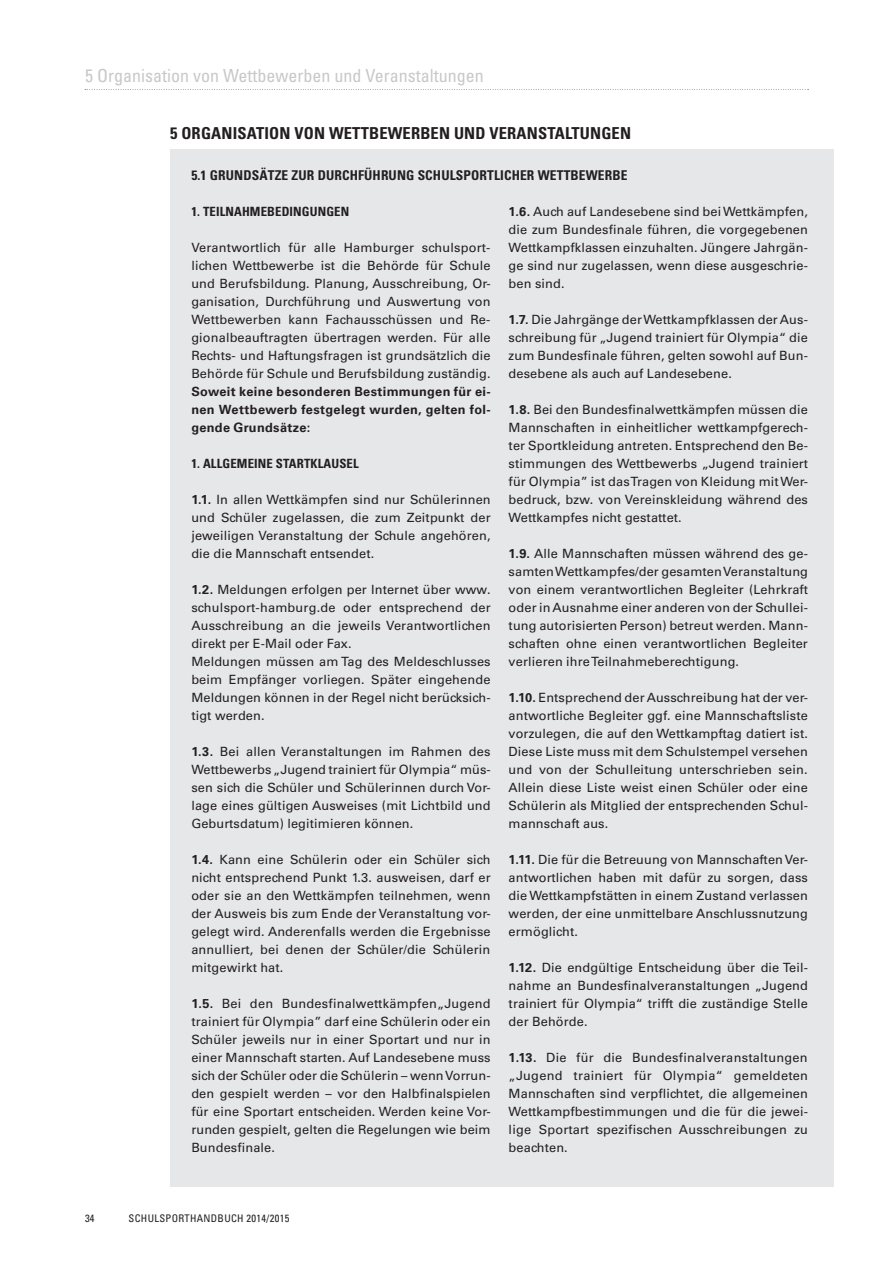
<style>
.page{position:relative;width:893px;height:1263px;background:#fff}
.page>*{position:absolute;margin:0;border:0;box-sizing:border-box;transform-origin:0 0}
.t1{font:condensed 18px "Univers LT";color:#c7c8ca}
.t2{font:700 condensed 16.5px "Univers LT";letter-spacing:.01em;color:#231f20}
.t3{font:700 condensed 13.5px "Univers LT";letter-spacing:.01em;color:#231f20}
.t4{font:12.75px/18px "Univers LT Std";letter-spacing:.01em;color:#231f20;text-align:justify}
.t5{font:700 condensed 12.75px "Univers LT";letter-spacing:.01em;color:#231f20}
.t6{font:condensed 10.5px "Univers LT";letter-spacing:.03em;color:#231f20}
.s1{font-family:"Univers LT";font-weight:700}
</style>
<div class="page">
<svg style="left:85px;top:89px;width:723px;height:1px"></svg>
<div style="left:170px;top:149px;width:663px;height:1037px;background:#e6e7e9"></div>
<h1 class="t1" style="left:85px;top:65px;width:400px">5 O rganisation von Wettbewerben und Veranstaltungen</h1>
<p class="t2" style="left:170px;top:123px;width:462px">5 ORGANISATION VON WETTBEWERBEN UND VERANSTALTUNGEN</p>
<p class="t3" style="left:191px;top:167px;width:167px">5.1 GRUNDSÄTZE ZUR DURCHFÜH</p>
<p class="t3" style="left:381px;top:167px;width:248px">RUNG SCHULSPORTLICHER WETTBEWERBE</p>
<p class="t5" style="left:191px;top:204px;width:159px">1. TEILNAHMEBEDINGUNGEN</p>
<p class="t4" style="left:191px;top:239px;width:301px">Verantwortlich für alle Hamburger schulsport&shy;lichen Wettbewerbe ist die Behörde für Schule und Berufsbildung. Planung, Ausschreibung, Or&shy;ganisation, Durchführung und Auswertung von Wettbewerben kann Fachausschüssen und Re&shy;gionalbeauftragten übertragen werden. Für alle Rechts- und Haftungsfragen ist grundsätzlich die Behörde für Schule und Berufsbildung zuständig.<br><span class="s1">Soweit keine besonderen Bestimmungen für ei&shy;nen Wettbewerb festgelegt wurden, gelten fol&shy;gende Grundsätze:</span></p>
<p class="t5" style="left:191px;top:456px;width:169px">1. ALLGEMEINE STARTKLAUSEL</p>
<p class="t4" style="left:191px;top:491px;width:301px"><span class="s1">1.1.</span> In allen Wettkämpfen sind nur Schülerinnen und Schüler zugelassen, die zum Zeitpunkt der jeweiligen Veranstaltung der Schule angehören, die die Mannschaft entsendet.</p>
<p class="t4" style="left:191px;top:581px;width:301px;text-align:left"><span class="s1">1.2.</span> Meldungen erfolgen per Internet über www. schulsport-hamburg.de oder entsprechend der Ausschreibung an die jeweils Verantwortlichen direkt per E-Mail oder Fax.<br>Meldungen müssen am Tag des Meldeschlusses beim Empfänger vorliegen. Später eingehende Meldungen können in der Regel nicht berücksich&shy;tigt werden.</p>
<p class="t4" style="left:191px;top:743px;width:301px"><span class="s1">1.3.</span> Bei allen Veranstaltungen im Rahmen des Wettbewerbs „Jugend trainiert für Olympia“ müs&shy;sen sich die Schüler und Schülerinnen durch Vor&shy;lage eines gültigen Ausweises (mit Lichtbild und Geburtsdatum) legitimieren können.</p>
<p class="t4" style="left:191px;top:851px;width:301px"><span class="s1">1.4.</span> Kann eine Schülerin oder ein Schüler sich nicht entsprechend Punkt 1.3. ausweisen, darf er oder sie an den Wettkämpfen teilnehmen, wenn der Ausweis bis zum Ende der Veranstaltung vor&shy;gelegt wird. Anderenfalls werden die Ergebnisse annulliert, bei denen der Schüler/die Schülerin mitgewirkt hat.</p>
<p class="t4" style="left:191px;top:995px;width:301px"><span class="s1">1.5.</span> Bei den Bundesfinalwettkämpfen„Jugend trainiert für Olympia” darf eine Schülerin oder ein Schüler jeweils nur in einer Sportart und nur in einer Mannschaft starten. Auf Landesebene muss sich der Schüler oder die Schülerin – wenn Vorrun&shy;den gespielt werden – vor den Halbfinalspielen für eine Sportart entscheiden. Werden keine Vor&shy;runden gespielt, gelten die Regelungen wie beim Bundesfinale.</p>
<p class="t4" style="left:509px;top:203px;width:301px"><span class="s1">1.6.</span> Auch auf Landesebene sind bei Wettkämpfen, die zum Bundesfinale führen, die vorgegebenen Wettkampfklassen einzuhalten. Jüngere Jahrgän&shy;ge sind nur zugelassen, wenn diese ausgeschrie&shy;ben sind.</p>
<p class="t4" style="left:509px;top:311px;width:301px"><span class="s1">1.7.</span> Die Jahrgänge der Wettkampfklassen der Aus&shy;schreibung für „Jugend trainiert für Olympia“ die zum Bundesfinale führen, gelten sowohl auf Bun&shy;desebene als auch auf Landesebene.</p>
<p class="t4" style="left:509px;top:401px;width:301px"><span class="s1">1.8.</span> Bei den Bundesfinalwettkämpfen müssen die Mannschaften in einheitlicher wettkampfgerech&shy;ter Sportkleidung antreten. Entsprechend den Be&shy;stimmungen des Wettbewerbs „Jugend trainiert für Olympia” ist das Tragen von Kleidung mit Wer&shy;bedruck, bzw. von Vereinskleidung während des Wettkampfes nicht gestattet.</p>
<p class="t4" style="left:509px;top:545px;width:301px"><span class="s1">1.9.</span> Alle Mannschaften müssen während des ge&shy;samten Wettkampfes/der gesamten Veranstaltung von einem verantwortlichen Begleiter (Lehrkraft oder in Ausnahme einer anderen von der Schullei&shy;tung autorisierten Person) betreut werden. Mann&shy;schaften ohne einen verantwortlichen Begleiter verlieren ihre Teilnahmeberechtigung.</p>
<p class="t4" style="left:509px;top:689px;width:301px"><span class="s1">1.10.</span> Entsprechend der Ausschreibung hat der ver&shy;antwortliche Begleiter ggf. eine Mannschaftsliste vorzulegen, die auf den Wettkampftag datiert ist.<br>Diese Liste muss mit dem Schulstempel versehen und von der Schulleitung unterschrieben sein.<br>Allein diese Liste weist einen Schüler oder eine Schülerin als Mitglied der entsprechenden Schul&shy;mannschaft aus.</p>
<p class="t4" style="left:509px;top:851px;width:301px"><span class="s1">1.11.</span> Die für die Betreuung von Mannschaften Ver&shy;antwortlichen haben mit dafür zu sorgen, dass die Wettkampfstätten in einem Zustand verlassen werden, der eine unmittelbare Anschlussnutzung ermöglicht.</p>
<p class="t4" style="left:509px;top:959px;width:301px"><span class="s1">1.12.</span> Die endgültige Entscheidung über die Teil&shy;nahme an Bundesfinalveranstaltungen „Jugend trainiert für Olympia“ trifft die zuständige Stelle der Behörde.</p>
<p class="t4" style="left:509px;top:1049px;width:301px"><span class="s1">1.13.</span> Die für die Bundesfinalveranstaltungen „Jugend trainiert für Olympia“ gemeldeten Mannschaften sind verpflichtet, die allgemeinen Wettkampfbestimmungen und die für die jewei&shy;lige Sportart spezifischen Ausschreibungen zu beachten.</p>
<p class="t6" style="left:85px;top:1212px;width:11px">34</p>
<p class="t6" style="left:129px;top:1212px;width:162px">Schulsporthandbuch 2014/2015</p>
</div>
